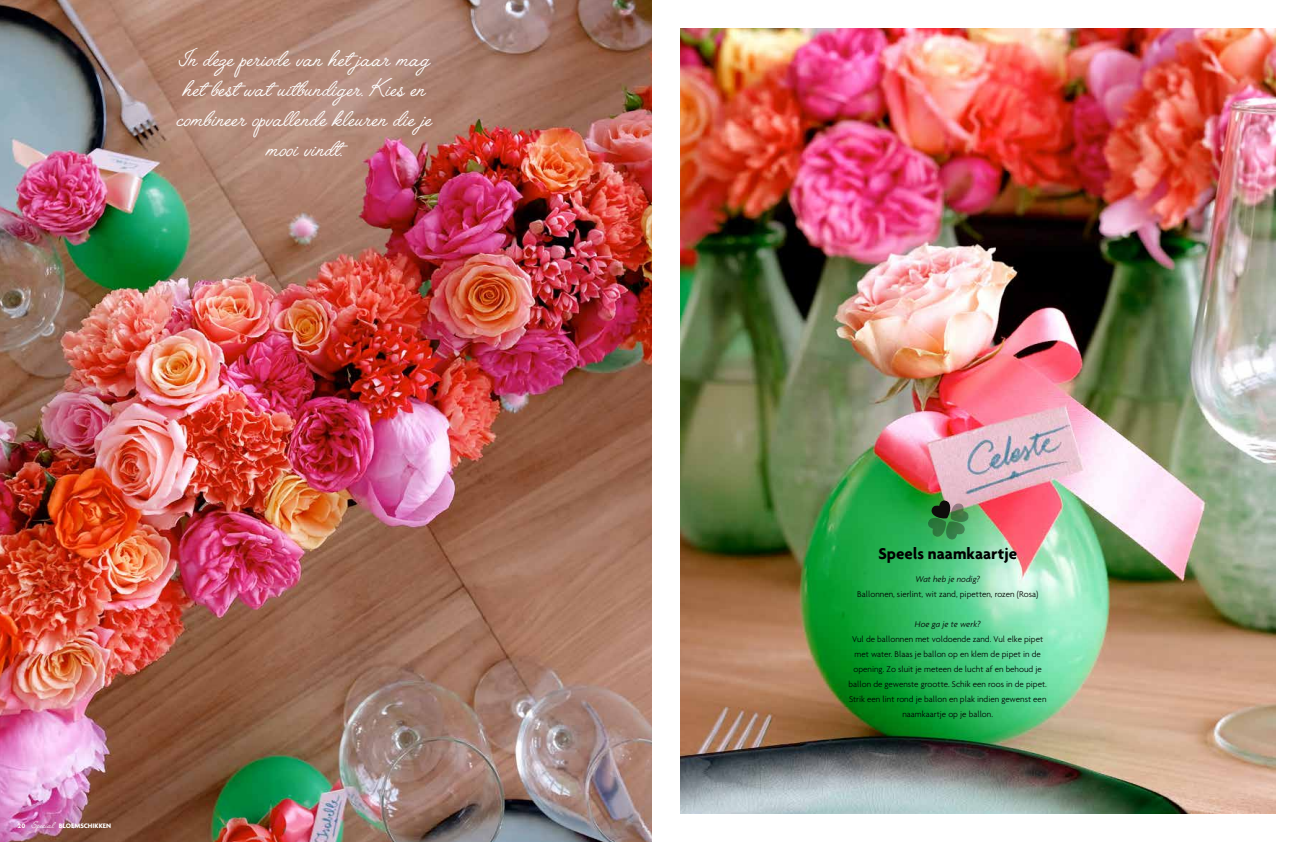
<style>
.page{position:relative;width:1304px;height:842px;background:#fff}
.page>*{position:absolute;margin:0;border:0;box-sizing:border-box;transform-origin:0 0}
.t1{font:30px/30px "Angelface";color:#fff;text-align:center}
.t2{font:700 16.8px "Agenda";color:#000}
.t3{font:300 9px/15px "Agenda";color:#000;text-align:center}
.t4{font:italic 300 9px "Agenda";color:#000}
.t5{font:700 7px "Agenda";color:#fff}
.s1{font-family:"Angelface";font-weight:400;font-size:12px}
</style>
<div class="page">
<img style="left:680px;top:28px;width:596px;height:786px">
<img style="left:0;top:0;width:652px;height:842px">
<svg style="left:928px;top:500px;width:41px;height:39px;background:#44804d"></svg>
<h1 class="t1" style="left:177px;top:45px;width:257px">In deze periode van het jaar mag het best wat uitbundiger. Kies en combineer opvallende kleuren die je mooi vindt.</h1>
<p class="t5" style="left:18px;top:821px;width:95px">20 <span class="s1">Special</span> BLOEMSCHIKKEN</p>
<h2 class="t2" style="left:878px;top:543px;width:140px">Speels naamkaartje</h2>
<p class="t4" style="left:915px;top:574px;width:66px">Wat heb je nodig?</p>
<p class="t3" style="left:857px;top:586px;width:182px">Ballonnen, sierlint, wit zand, pipetten, rozen (Rosa)</p>
<p class="t4" style="left:915px;top:619px;width:67px">Hoe ga je te werk?</p>
<p class="t3" style="left:849px;top:631px;width:200px">Vul de ballonnen met voldoende zand. Vul elke pipet met water. Blaas je ballon op en klem de pipet in de opening. Zo sluit je meteen de lucht af en behoud je ballon de gewenste grootte. Schik een roos in de pipet.<br>Strik een lint rond je ballon en plak indien gewenst een naamkaartje op je ballon.</p>
</div>
